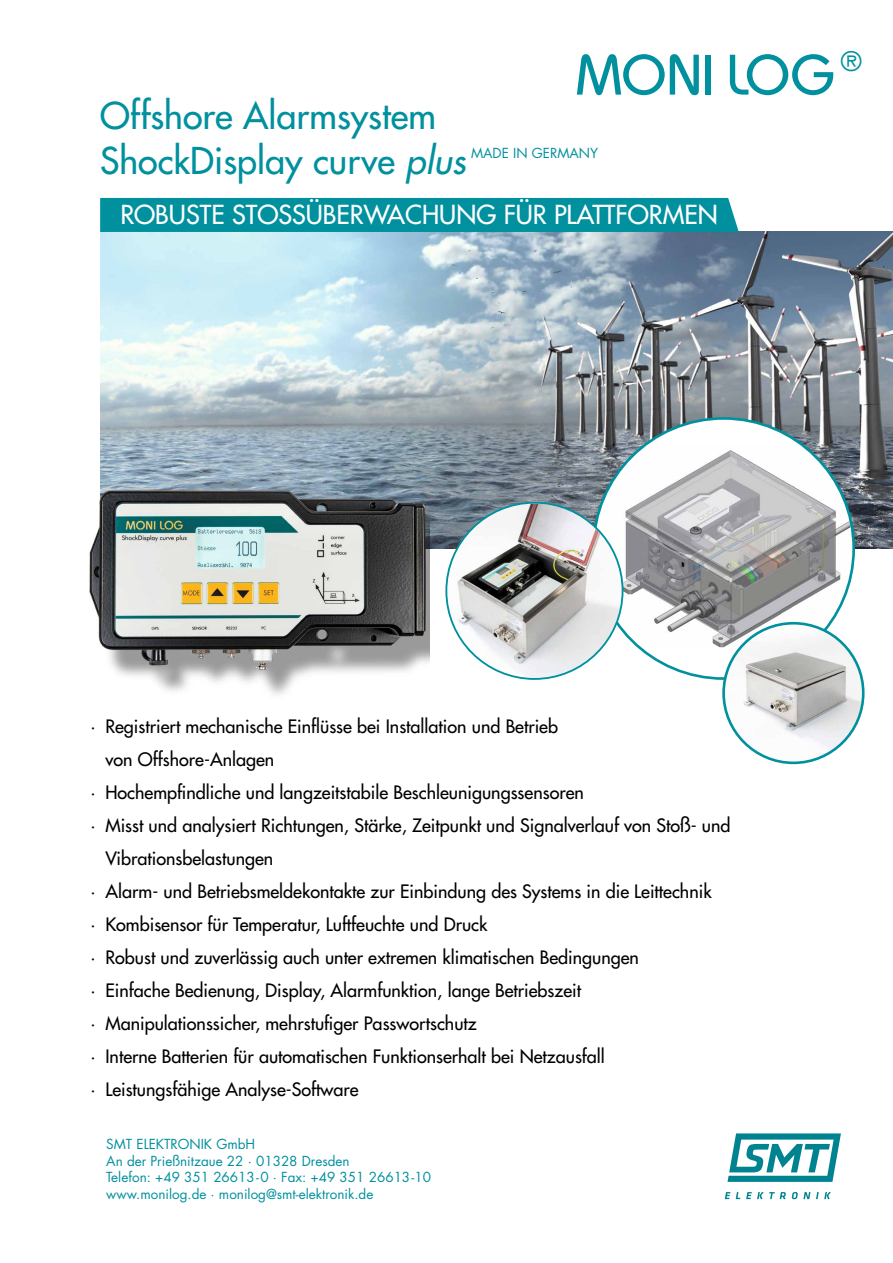
<style>
.page{position:relative;width:893px;height:1263px;background:#fff}
.page>*{position:absolute;margin:0;border:0;box-sizing:border-box;transform-origin:0 0}
.t1{font:57px "Bauhaus Medium ITC";letter-spacing:-.005em;color:#00909e}
.t2{font:36px/45px "Futura";color:#00909e}
.t3{font:25.5px "Futura";color:#fff}
.t4{font:18px "Futura";color:#000}
.t5{font:13.5px/16.5px "Futura";color:#00909e}
.s1{font-style:italic}
</style>
<div class="page">
<img style="left:100px;top:231px;width:793px;height:318px">
<div style="left:100px;top:198px;width:639px;height:34px;background:#00909e"></div>
<img style="left:89px;top:474px;width:340px;height:221px">
<div style="left:594px;top:418px;width:260px;height:260px;background:#fff;border-radius:50%"></div>
<img style="left:609px;top:446px;width:243px;height:203px">
<img style="left:725px;top:624px;width:137px;height:137px;border-radius:68px">
<div style="left:722px;top:622px;width:142px;height:142px;border:3px solid #00909e;border-radius:50%"></div>
<img style="left:447px;top:504px;width:175px;height:174px;border-radius:87px">
<svg style="left:725px;top:1192px;width:106px;height:7px"></svg>
<svg style="left:727px;top:1133px;width:114px;height:49px"></svg>
<h1 class="t1" style="left:577px;top:40px;width:287px">MONI LOG <sup>®</sup></h1>
<h2 class="t2" style="left:100px;top:93px;width:375px">Offshore Alarmsystem<br>ShockDisplay curve <span class="s1">plus</span></h2>
<p class="t5" style="left:471px;top:145px;width:129px">MADE IN GERMANY</p>
<h3 class="t3" style="left:120px;top:198px;width:599px">ROBUSTE STOSSÜBERWACHUNG FÜR PLATTFORMEN</h3>
<p class="t4" style="left:90px;top:715px;width:469px">· Registriert mechanische Einflüsse bei Installation und Betrieb</p>
<p class="t4" style="left:105px;top:748px;width:170px">von Offshore-Anlagen</p>
<p class="t4" style="left:90px;top:781px;width:495px">· Hochempfindliche und langzeitstabile Beschleunigungssensoren</p>
<p class="t4" style="left:90px;top:814px;width:642px">· Misst und analysiert Richtungen, Stärke, Zeitpunkt und Signalverlauf von Stoß- und</p>
<p class="t4" style="left:105px;top:847px;width:169px">Vibrationsbelastungen</p>
<p class="t4" style="left:90px;top:880px;width:623px">· Alarm- und Betriebsmeldekontakte zur Einbindung des Systems in die Leittechnik</p>
<p class="t4" style="left:90px;top:913px;width:399px">· Kombisensor für Temperatur, Luftfeuchte und Druck</p>
<p class="t4" style="left:90px;top:946px;width:550px">· Robust und zuverlässig auch unter extremen klimatischen Bedingungen</p>
<p class="t4" style="left:90px;top:979px;width:492px">· Einfache Bedienung, Display, Alarmfunktion, lange Betriebszeit</p>
<p class="t4" style="left:90px;top:1012px;width:388px">· Manipulationssicher, mehrstufiger Passwortschutz</p>
<p class="t4" style="left:90px;top:1045px;width:516px">· Interne Batterien für automatischen Funktionserhalt bei Netzausfall</p>
<p class="t4" style="left:90px;top:1078px;width:270px">· Leistungsfähige Analyse-Software</p>
<p class="t5" style="left:106px;top:1136px;width:326px">SMT ELEKTRONIK GmbH<br>An der Prießnitzaue 22 · 01328 Dresden<br>Telefon: +49 351 26613-0 · Fax: +49 351 26613-10 www.monilog.de · monilog@smt-elektronik.de</p>
</div>
